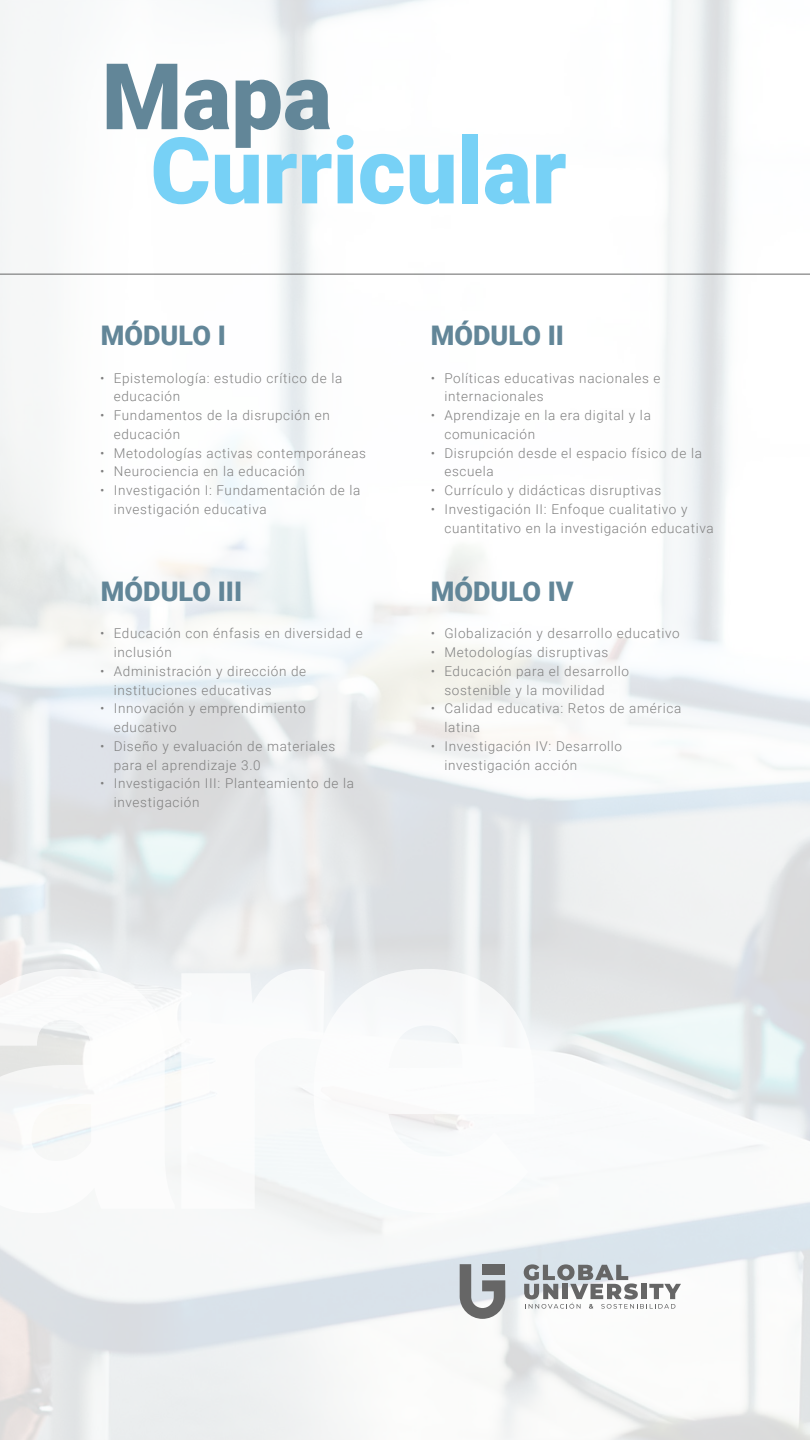
<style>
.page{position:relative;width:810px;height:1440px;background:#fff}
.page>*{position:absolute;margin:0;border:0;box-sizing:border-box;transform-origin:0 0}
.t1{font:900 92.03px "Roboto";color:#77d1f6}
.t2{font:900 92.03px "Roboto";color:#628698}
.t3{font:900 27px "Roboto";color:#628698}
.t4{font:300 13.5px/18.8px "Roboto";letter-spacing:.05em;color:#808080}
</style>
<div class="page">
<hr style="left:0;top:274px;width:810px;height:1px;background:#666">
<svg style="left:524px;top:1264px;width:157px;height:45px"></svg>
<svg style="left:460px;top:1264px;width:45px;height:55px;background:#96989a"></svg>
<svg style="left:0;top:969px;width:175px;height:244px"></svg>
<svg style="left:181px;top:969px;width:133px;height:240px"></svg>
<svg style="left:314px;top:969px;width:220px;height:244px"></svg>
<h1 class="t2" style="left:102px;top:32px;width:232px">Mapa</h1>
<h1 class="t1" style="left:151px;top:106px;width:418px">Curricular</h1>
<h2 class="t3" style="left:101px;top:317px;width:127px">MÓDULO I</h2>
<p class="t4" style="left:114px;top:368px;width:230px;text-indent:-14px">• Epistemología: estudio crítico de la educación</p>
<p class="t4" style="left:114px;top:405px;width:218px;text-indent:-14px">• Fundamentos de la disrupción en educación</p>
<p class="t4" style="left:100px;top:443px;width:267px">• Metodologías activas contemporáneas</p>
<p class="t4" style="left:100px;top:462px;width:206px">• Neurociencia en la educación</p>
<p class="t4" style="left:114px;top:480px;width:248px;text-indent:-14px">• Investigación I: Fundamentación de la investigación educativa</p>
<h2 class="t3" style="left:101px;top:573px;width:143px">MÓDULO III</h2>
<p class="t4" style="left:114px;top:624px;width:250px;text-indent:-14px">• Educación con énfasis en diversidad e inclusión</p>
<p class="t4" style="left:114px;top:661px;width:194px;text-indent:-14px">• Administración y dirección de instituciones educativas</p>
<p class="t4" style="left:114px;top:699px;width:193px;text-indent:-14px">• Innovación y emprendimiento educativo</p>
<p class="t4" style="left:114px;top:736px;width:223px;text-indent:-14px">• Diseño y evaluación de materiales para el aprendizaje 3.0</p>
<p class="t4" style="left:114px;top:774px;width:242px;text-indent:-14px">• Investigación III: Planteamiento de la investigación</p>
<h2 class="t3" style="left:431px;top:317px;width:135px">MÓDULO II</h2>
<p class="t4" style="left:444px;top:368px;width:218px;text-indent:-14px">• Políticas educativas nacionales e internacionales</p>
<p class="t4" style="left:444px;top:405px;width:208px;text-indent:-14px">• Aprendizaje en la era digital y la comunicación</p>
<p class="t4" style="left:444px;top:443px;width:259px;text-indent:-14px">• Disrupción desde el espacio físico de la escuela</p>
<p class="t4" style="left:431px;top:480px;width:232px">• Currículo y didácticas disruptivas</p>
<p class="t4" style="left:444px;top:499px;width:271px;text-indent:-14px">• Investigación II: Enfoque cualitativo y cuantitativo en la investigación educativa</p>
<h2 class="t3" style="left:431px;top:573px;width:144px">MÓDULO IV</h2>
<p class="t4" style="left:431px;top:624px;width:250px">• Globalización y desarrollo educativo</p>
<p class="t4" style="left:431px;top:642px;width:179px">• Metodologías disruptivas</p>
<p class="t4" style="left:444px;top:661px;width:186px;text-indent:-14px">• Educación para el desarrollo sostenible y la movilidad</p>
<p class="t4" style="left:444px;top:699px;width:238px;text-indent:-14px">• Calidad educativa: Retos de américa latina</p>
<p class="t4" style="left:444px;top:736px;width:179px;text-indent:-14px">• Investigación IV: Desarrollo investigación acción</p>
</div>
